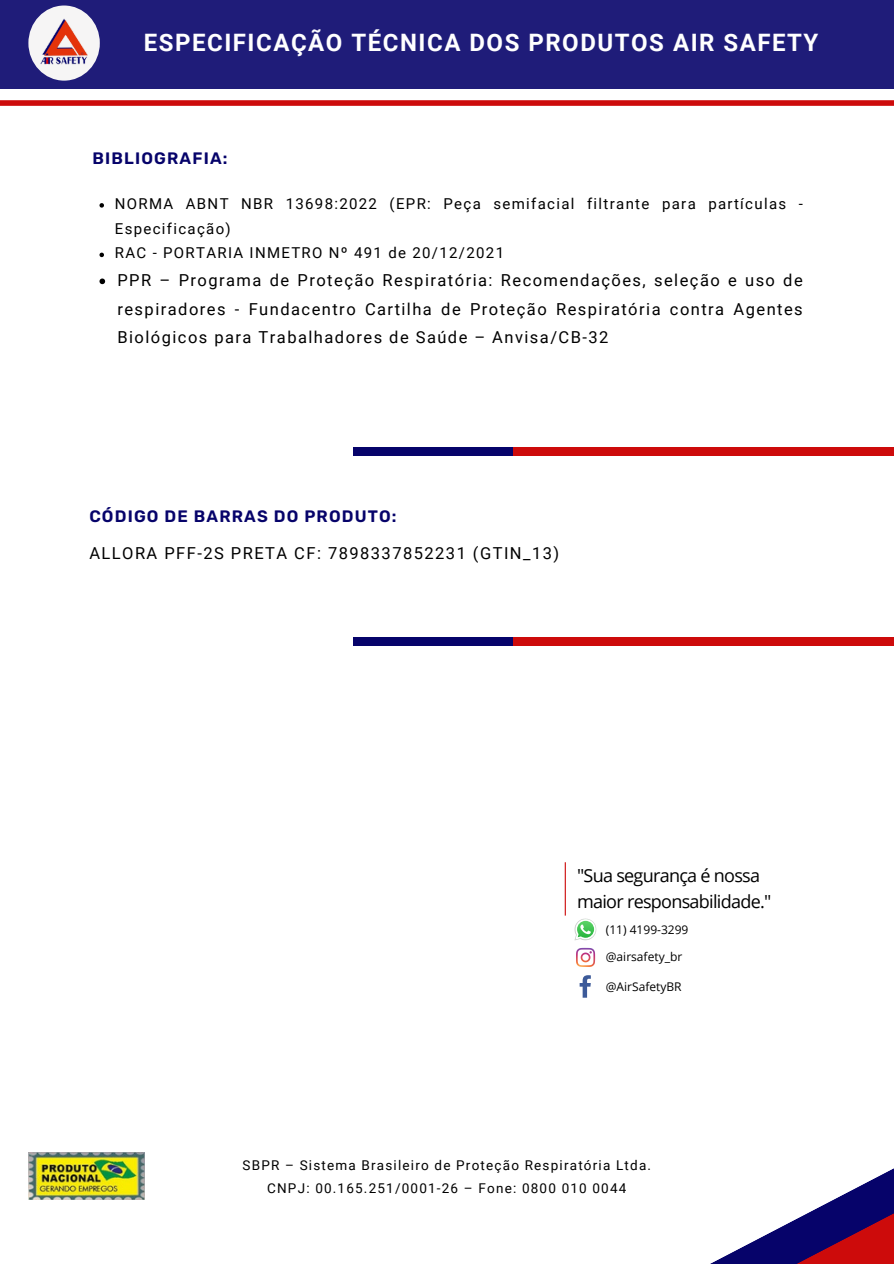
<style>
.page{position:relative;width:894px;height:1264px;background:#fff}
.page>*{position:absolute;margin:0;border:0;box-sizing:border-box;transform-origin:0 0}
.t1{font:700 24px "Roboto";letter-spacing:.065em;color:#fff}
.t2{font:18px/25.8px "Open Sans";letter-spacing:-.04em;color:#000}
.t3{font:16.5px/28.2px "Roboto";letter-spacing:.09em;color:#000;text-align:justify}
.t4{font:600 16.5px "Rubik";letter-spacing:.07em;color:#06036a}
.t5{font:15px/24.8px "Roboto";letter-spacing:.09em;color:#000}
.t6{font:13.5px/22.5px "Roboto";letter-spacing:.09em;color:#000;text-align:center}
.t7{font:12px "Open Sans";color:#000}
</style>
<div class="page">
<div style="left:0;top:100px;width:893px;height:6px;background:#cd0b0b"></div>
<div style="left:0;top:0;width:893px;height:89px;background:#1f1c79"></div>
<div style="left:28px;top:6px;width:72px;height:75px;background:#f6f5f5;border-radius:50%"></div>
<img style="left:35px;top:17px;width:58px;height:52px">
<hr style="left:564px;top:862px;width:1px;height:53px;background:#cd0b0b">
<svg style="left:576px;top:947px;width:19px;height:20px"></svg>
<svg style="left:579px;top:975px;width:11px;height:22px"></svg>
<img style="left:574px;top:918px;width:22px;height:22px">
<svg style="left:575px;top:919px;width:20px;height:20px"></svg>
<img style="left:28px;top:1152px;width:116px;height:47px">
<div style="left:353px;top:637px;width:540px;height:8px;background:#cd0b0b"></div>
<div style="left:353px;top:637px;width:160px;height:8px;background:#06036a"></div>
<svg style="left:712px;top:1169px;width:181px;height:94px"></svg>
<div style="left:353px;top:447px;width:540px;height:8px;background:#cd0b0b"></div>
<div style="left:353px;top:447px;width:160px;height:8px;background:#06036a"></div>
<svg style="left:99px;top:203px;width:5px;height:5px"></svg>
<svg style="left:99px;top:253px;width:5px;height:4px"></svg>
<svg style="left:99px;top:278px;width:6px;height:6px"></svg>
<p class="t1" style="left:144px;top:29px;width:676px">ESPECIFICAÇÃO TÉCNICA DOS PRODUTOS AIR SAFETY</p>
<p class="t4" style="left:93px;top:149px;width:136px">BIBLIOGRAFIA:</p>
<h2 class="t5" style="left:115px;top:191px;width:689px">NORMA ABNT NBR 13698:2022 (EPR: Peça semifacial filtrante para partículas -<br>Especificação)</h2>
<h3 class="t5" style="left:115px;top:241px;width:390px">RAC - PORTARIA INMETRO Nº 491 de 20/12/2021</h3>
<p class="t3" style="left:117px;top:267px;width:686px">PPR – Programa de Proteção Respiratória: Recomendações, seleção e uso de respiradores - Fundacentro Cartilha de Proteção Respiratória contra Agentes Biológicos para Trabalhadores de Saúde – Anvisa/CB-32</p>
<h4 class="t4" style="left:89px;top:506px;width:309px">CÓDIGO DE BARRAS DO PRODUTO:</h4>
<p class="t3" style="left:89px;top:539px;width:471px">ALLORA PFF-2S PRETA CF: 7898337852231 (GTIN_13)</p>
<h1 class="t2" style="left:577px;top:862px;width:196px">"Sua segurança é nossa maior responsabilidade."</h1>
<p class="t7" style="left:605px;top:947px;width:78px">@airsafety_br</p>
<h2 class="t7" style="left:605px;top:977px;width:77px">@AirSafetyBR</h2>
<p class="t7" style="left:605px;top:921px;width:84px">(11) 4199-3299</p>
<p class="t6" style="left:242px;top:1154px;width:410px">SBPR – Sistema Brasileiro de Proteção Respiratória Ltda.<br>CNPJ: 00.165.251/0001-26 – Fone: 0800 010 0044</p>
</div>
